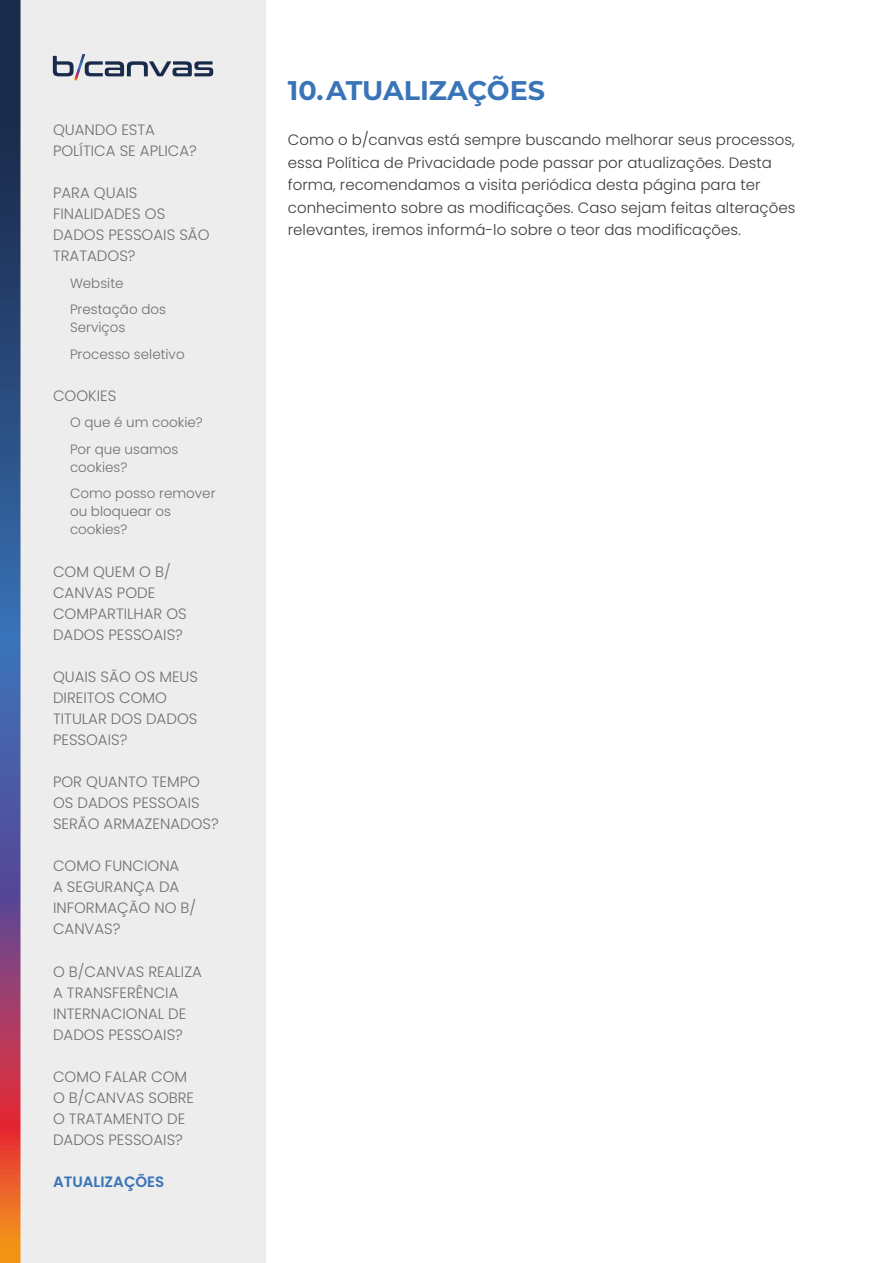
<style>
.page{position:relative;width:893px;height:1263px;background:#fff}
.page>*{position:absolute;margin:0;border:0;box-sizing:border-box;transform-origin:0 0}
.t1{font:700 27px "Montserrat";color:#3974b9}
.t2{font:300 15px/21px "Poppins";color:#706f6f}
.t3{font:300 15px/22.5px "Poppins";color:#3c3c3b}
.t4{font:600 15px "Poppins";color:#3974b9}
.t5{font:300 13.5px/26.5px "Poppins";color:#706f6f}
</style>
<div class="page">
<div style="left:0;top:0;width:266px;height:1263px;background:#ededed"></div>
<svg style="left:53px;top:54px;width:160px;height:26px"></svg>
<svg style="left:0;top:0;width:21px;height:1263px;background:#594b73"></svg>
<p class="t2" style="left:53px;top:119px;width:145px">QUANDO ESTA<br>POLÍTICA SE APLICA?</p>
<p class="t2" style="left:53px;top:182px;width:158px">PARA QUAIS<br>FINALIDADES OS<br>DADOS PESSOAIS SÃO<br>TRATADOS?</p>
<p class="t5" style="left:70px;top:270px;width:98px">Website<br>Prestação dos</p>
<p class="t5" style="left:70px;top:314px;width:116px">Serviços<br>Processo seletivo</p>
<p class="t2" style="left:53px;top:385px;width:65px">COOKIES</p>
<p class="t5" style="left:70px;top:409px;width:134px">O que é um cookie?<br>Por que usamos</p>
<p class="t5" style="left:70px;top:454px;width:147px">cookies?<br>Como posso remover</p>
<p class="t5" style="left:70px;top:503px;width:103px;line-height:18px">ou bloquear os cookies?</p>
<p class="t2" style="left:53px;top:561px;width:135px">COM QUEM O B/<br>CANVAS PODE<br>COMPARTILHAR OS<br>DADOS PESSOAIS?</p>
<p class="t2" style="left:53px;top:666px;width:147px">QUAIS SÃO OS MEUS<br>DIREITOS COMO<br>TITULAR DOS DADOS<br>PESSOAIS?</p>
<p class="t2" style="left:53px;top:771px;width:167px">POR QUANTO TEMPO<br>OS DADOS PESSOAIS<br>SERÃO ARMAZENADOS?</p>
<p class="t2" style="left:53px;top:856px;width:145px">COMO FUNCIONA<br>A SEGURANÇA DA<br>INFORMAÇÃO NO B/<br>CANVAS?</p>
<p class="t2" style="left:53px;top:961px;width:151px">O B/CANVAS REALIZA<br>A TRANSFERÊNCIA<br>INTERNACIONAL DE<br>DADOS PESSOAIS?</p>
<p class="t2" style="left:53px;top:1066px;width:143px">COMO FALAR COM<br>O B/CANVAS SOBRE<br>O TRATAMENTO DE<br>DADOS PESSOAIS?</p>
<p class="t4" style="left:53px;top:1173px;width:113px">ATUALIZAÇÕES</p>
<h1 class="t1" style="left:288px;top:71px;width:259px">10.ATUALIZAÇÕES</h1>
<p class="t3" style="left:288px;top:129px;width:509px">Como o b/canvas está sempre buscando melhorar seus processos, essa Política de Privacidade pode passar por atualizações. Desta forma, recomendamos a visita periódica desta página para ter conhecimento sobre as modificações. Caso sejam feitas alterações relevantes, iremos informá-lo sobre o teor das modificações.</p>
</div>
